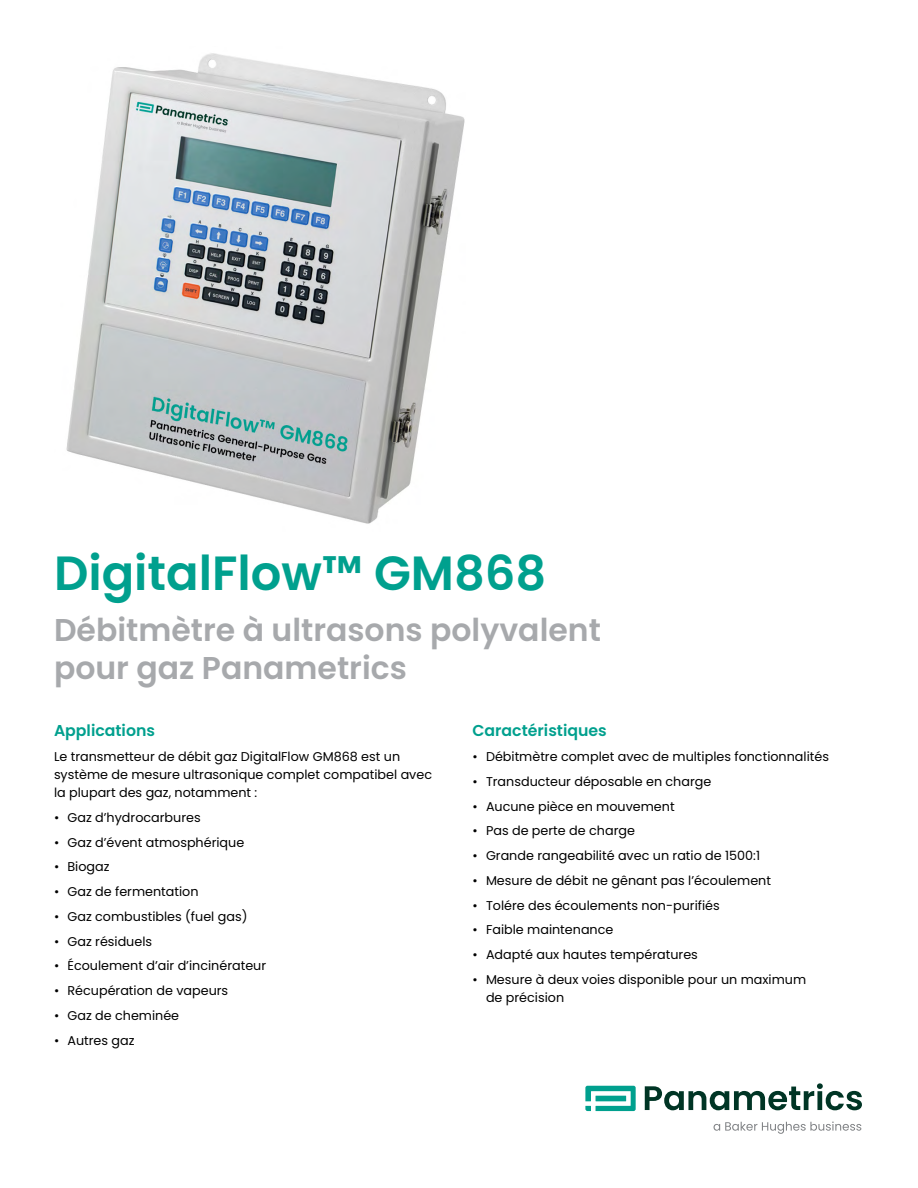
<style>
.page{position:relative;width:918px;height:1188px;background:#fff}
.page>*{position:absolute;margin:0;border:0;box-sizing:border-box;transform-origin:0 0}
.t1{font:600 48px "Poppins";color:#00a08e}
.t2{font:600 31.5px/37.8px "Poppins";color:#a7a9ac}
.t3{font:600 15.75px "Poppins";color:#00a08e}
.t4{font:12.75px/18px "Poppins";color:#000}
</style>
<div class="page">
<img style="left:66px;top:53px;width:399px;height:471px">
<svg style="left:585px;top:1086px;width:51px;height:25px"></svg>
<svg style="left:645px;top:1083px;width:217px;height:27px"></svg>
<svg style="left:714px;top:1121px;width:147px;height:13px"></svg>
<h1 class="t1" style="left:54px;top:545px;width:494px">DigitalFlow™ GM868</h1>
<h2 class="t2" style="left:54px;top:611px;width:548px">Débitmètre à ultrasons polyvalent pour gaz Panametrics</h2>
<p class="t3" style="left:54px;top:722px;width:103px">Applications</p>
<p class="t4" style="left:54px;top:748px;width:380px">Le transmetteur de débit gaz DigitalFlow GM868 est un système de mesure ultrasonique complet compatibel avec la plupart des gaz, notamment :</p>
<p class="t4" style="left:54px;top:809px;width:148px">• Gaz d’hydrocarbures</p>
<p class="t4" style="left:54px;top:833px;width:192px">• Gaz d’évent atmosphérique</p>
<p class="t4" style="left:54px;top:858px;width:57px">• Biogaz</p>
<p class="t4" style="left:54px;top:883px;width:146px">• Gaz de fermentation</p>
<p class="t4" style="left:54px;top:908px;width:195px">• Gaz combustibles (fuel gas)</p>
<p class="t4" style="left:54px;top:932px;width:100px">• Gaz résiduels</p>
<p class="t4" style="left:54px;top:957px;width:214px">• Écoulement d’air d’incinérateur</p>
<p class="t4" style="left:54px;top:982px;width:176px">• Récupération de vapeurs</p>
<p class="t4" style="left:54px;top:1007px;width:127px">• Gaz de cheminée</p>
<p class="t4" style="left:54px;top:1031px;width:82px">• Autres gaz</p>
<p class="t3" style="left:472px;top:722px;width:136px">Caractéristiques</p>
<p class="t4" style="left:472px;top:748px;width:358px">• Débitmètre complet avec de multiples fonctionnalités</p>
<p class="t4" style="left:472px;top:773px;width:240px">• Transducteur déposable en charge</p>
<p class="t4" style="left:472px;top:797px;width:204px">• Aucune pièce en mouvement</p>
<p class="t4" style="left:472px;top:822px;width:164px">• Pas de perte de charge</p>
<p class="t4" style="left:472px;top:847px;width:289px">• Grande rangeabilité avec un ratio de 1500:1</p>
<p class="t4" style="left:472px;top:872px;width:300px">• Mesure de débit ne gênant pas l’écoulement</p>
<p class="t4" style="left:472px;top:896px;width:249px">• Tolére des écoulements non-purifiés</p>
<p class="t4" style="left:472px;top:921px;width:142px">• Faible maintenance</p>
<p class="t4" style="left:472px;top:946px;width:227px">• Adapté aux hautes températures</p>
<p class="t4" style="left:486px;top:971px;width:322px;text-indent:-14px">• Mesure à deux voies disponible pour un maximum de précision</p>
</div>
